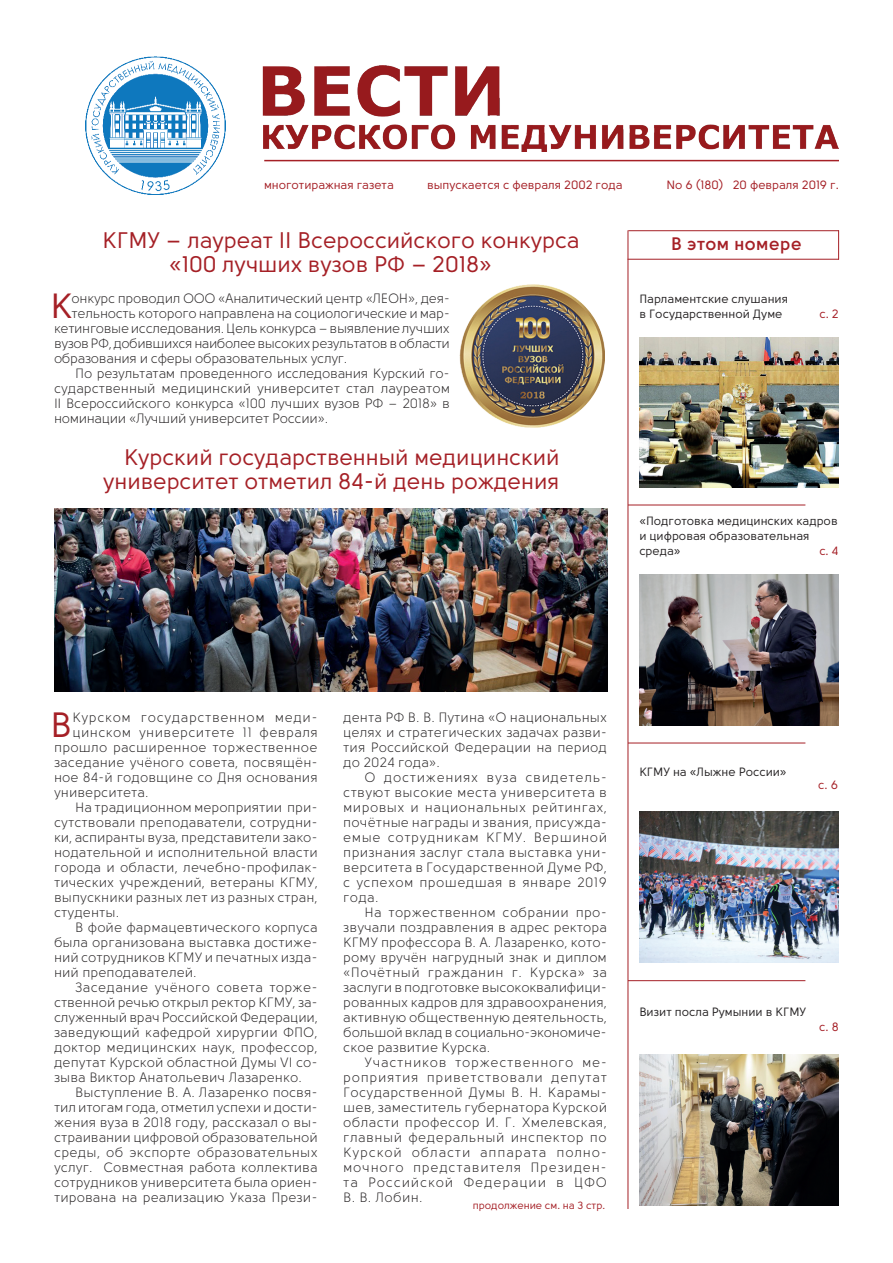
<style>
.page{position:relative;width:893px;height:1263px;background:#fff}
.page>*{position:absolute;margin:0;border:0;box-sizing:border-box;transform-origin:0 0}
.t1{font:34.95px "Solomon Sans Normal";color:#a52026}
.t2{font:22.5px/24px "Solomon Sans Normal";color:#a52026;text-align:right}
.t3{font:700 18px "Solomon Sans Semi";letter-spacing:.02em;color:#a52026}
.t4{font:13.5px/15px "Solomon Sans Book";color:#262324;text-align:justify}
.t5{font:13.5px "Solomon Sans Book";letter-spacing:-.025em;color:#262324}
.t6{font:13.5px "Solomon Sans Book";letter-spacing:-.035em;color:#262324}
.t7{font:13.5px "Solomon Sans Book";letter-spacing:-.03em;color:#262324}
.t8{font:13.5px "Solomon Sans Book";letter-spacing:-.02em;color:#262324}
.t9{font:13.5px "Solomon Sans Book";letter-spacing:.025em;color:#262324}
.t10{font:13.5px "Solomon Sans Book";letter-spacing:.02em;color:#262324}
.t11{font:13.5px "Solomon Sans Book";letter-spacing:.04em;color:#262324}
.t12{font:12px/15px "Solomon Sans Normal";color:#262324}
.t13{font:12px "Solomon Sans Normal";color:#a52026}
.t14{font:12px "Solomon Sans Normal";color:#a51f26}
.t15{font:10.5px "Solomon Sans Normal";color:#a52026}
</style>
<div class="page">
<img style="left:639px;top:574px;width:200px;height:151px">
<hr style="left:628px;top:230px;width:1px;height:979px;background:#a52026">
<hr style="left:628px;top:743px;width:177px;height:1px;background:#a52026">
<img style="left:639px;top:812px;width:200px;height:151px">
<hr style="left:628px;top:980px;width:177px;height:1px;background:#a52026">
<img style="left:639px;top:1054px;width:200px;height:151px">
<img style="left:639px;top:337px;width:200px;height:150px">
<hr style="left:628px;top:505px;width:177px;height:1px;background:#a52026">
<img style="left:262px;top:65px;width:238px;height:52px">
<hr style="left:264px;top:160px;width:575px;height:1px;background:#a52026">
<img style="left:86px;top:57px;width:140px;height:137px">
<img style="left:264px;top:124px;width:575px;height:28px">
<img style="left:54px;top:509px;width:553px;height:182px">
<hr style="left:628px;top:230px;width:211px;height:1px;background:#a52026">
<hr style="left:628px;top:259px;width:211px;height:1px;background:#a52026">
<hr style="left:838px;top:230px;width:1px;height:30px;background:#a52026">
<img style="left:459px;top:285px;width:145px;height:143px">
<p class="t13" style="left:264px;top:178px;width:131px">многотиражная газета</p>
<p class="t13" style="left:427px;top:178px;width:197px">выпускается с февраля 2002 года</p>
<p class="t13" style="left:667px;top:178px;width:174px">№ 6 (180) 20 февраля 2019 г.</p>
<h2 class="t2" style="left:169px;top:228px;width:412px;text-align:left;text-indent:-66px">КГМУ – лауреат II Всероссийского конкурса «100 лучших вузов РФ – 2018»</h2>
<h1 class="t1" style="left:50px;top:287px;width:24px">К</h1>
<p class="t5" style="left:72px;top:291px;width:380px">онкурс проводил ООО «Аналитический центр «ЛЕОН», дея-</p>
<p class="t5" style="left:72px;top:306px;width:380px">тельность которого направлена на социологические и мар-</p>
<p class="t7" style="left:54px;top:321px;width:397px">кетинговые исследования. Цель конкурса – выявление лучших</p>
<p class="t6" style="left:54px;top:336px;width:397px">вузов РФ, добившихся наиболее высоких результатов в области</p>
<p class="t5" style="left:54px;top:351px;width:295px">образования и сферы образовательных услуг.</p>
<p class="t5" style="left:75px;top:366px;width:376px">По результатам проведенного исследования Курский го-</p>
<p class="t4" style="left:54px;top:381px;width:398px">сударственный медицинский университет стал лауреатом</p>
<p class="t8" style="left:54px;top:396px;width:398px">II Всероссийского конкурса «100 лучших вузов РФ – 2018» в</p>
<p class="t5" style="left:54px;top:411px;width:276px">номинации «Лучший университет России».</p>
<h2 class="t2" style="left:103px;top:445px;width:458px">Курский государственный медицинский университет отметил 84-й день рождения</h2>
<h3 class="t3" style="left:671px;top:234px;width:132px">В этом номере</h3>
<p class="t12" style="left:639px;top:291px;width:150px">Парламентские слушания в Государственной Думе</p>
<p class="t14" style="left:819px;top:307px;width:21px">с. 2</p>
<p class="t12" style="left:639px;top:513px;width:200px">«Подготовка медицинских кадров и цифровая образовательная среда»</p>
<p class="t14" style="left:819px;top:544px;width:21px">с. 4</p>
<h1 class="t1" style="left:50px;top:706px;width:23px">В</h1>
<p class="t11" style="left:72px;top:710px;width:247px">Курском государственном меди-</p>
<p class="t9" style="left:72px;top:725px;width:247px">цинском университете 11 февраля</p>
<p class="t4" style="left:54px;top:740px;width:265px">прошло расширенное торжественное</p>
<p class="t4" style="left:54px;top:755px;width:265px">заседание учёного совета, посвящён-</p>
<p class="t4" style="left:54px;top:770px;width:265px">ное 84-й годовщине со Дня основания</p>
<p class="t4" style="left:54px;top:785px;width:96px">университета.</p>
<p class="t4" style="left:75px;top:800px;width:244px">На традиционном мероприятии при-</p>
<p class="t4" style="left:54px;top:815px;width:265px">сутствовали преподаватели, сотрудни-</p>
<p class="t4" style="left:54px;top:830px;width:265px">ки, аспиранты вуза, представители зако-</p>
<p class="t4" style="left:54px;top:845px;width:265px">нодательной и исполнительной власти</p>
<p class="t4" style="left:54px;top:860px;width:265px">города и области, лечебно-профилак-</p>
<p class="t4" style="left:54px;top:875px;width:265px">тических учреждений, ветераны КГМУ,</p>
<p class="t4" style="left:54px;top:890px;width:265px">выпускники разных лет из разных стран,</p>
<p class="t4" style="left:54px;top:905px;width:67px">студенты.</p>
<p class="t4" style="left:75px;top:920px;width:244px">В фойе фармацевтического корпуса</p>
<p class="t4" style="left:54px;top:935px;width:265px">была организована выставка достиже-</p>
<p class="t4" style="left:54px;top:950px;width:265px">ний сотрудников КГМУ и печатных изда-</p>
<p class="t4" style="left:54px;top:965px;width:144px">ний преподавателей.</p>
<p class="t10" style="left:75px;top:980px;width:244px">Заседание учёного совета торже-</p>
<p class="t4" style="left:54px;top:995px;width:265px">ственной речью открыл ректор КГМУ, за-</p>
<p class="t4" style="left:54px;top:1010px;width:265px">служенный врач Российской Федерации,</p>
<p class="t4" style="left:54px;top:1025px;width:265px">заведующий кафедрой хирургии ФПО,</p>
<p class="t4" style="left:54px;top:1040px;width:265px">доктор медицинских наук, профессор,</p>
<p class="t4" style="left:54px;top:1055px;width:265px">депутат Курской областной Думы VI со-</p>
<p class="t4" style="left:54px;top:1070px;width:249px">зыва Виктор Анатольевич Лазаренко.</p>
<p class="t4" style="left:75px;top:1085px;width:244px">Выступление В. А. Лазаренко посвя-</p>
<p class="t4" style="left:54px;top:1100px;width:265px">тил итогам года, отметил успехи и дости-</p>
<p class="t4" style="left:54px;top:1115px;width:265px">жения вуза в 2018 году, рассказал о вы-</p>
<p class="t4" style="left:54px;top:1130px;width:265px">страивании цифровой образовательной</p>
<p class="t4" style="left:54px;top:1145px;width:265px">среды, об экспорте образовательных</p>
<p class="t4" style="left:54px;top:1160px;width:265px">услуг. Совместная работа коллектива</p>
<p class="t4" style="left:54px;top:1175px;width:265px">сотрудников университета была ориен-</p>
<p class="t4" style="left:54px;top:1190px;width:265px">тирована на реализацию Указа Прези-</p>
<p class="t4" style="left:343px;top:710px;width:265px">дента РФ В. В. Путина «О национальных целях и стратегических задачах разви&shy;тия Российской Федерации на период до 2024 года».</p>
<p class="t4" style="left:343px;top:770px;width:265px;text-indent:21px">О достижениях вуза свидетель&shy;ствуют высокие места университета в мировых и национальных рейтингах, почётные награды и звания, присужда&shy;емые сотрудникам КГМУ. Вершиной признания заслуг стала выставка уни&shy;верситета в Государственной Думе РФ, с успехом прошедшая в январе 2019 года.</p>
<p class="t4" style="left:343px;top:905px;width:265px;text-indent:21px">На торжественном собрании про&shy;звучали поздравления в адрес ректора КГМУ профессора В. А. Лазаренко, кото&shy;рому вручён нагрудный знак и диплом «Почётный гражданин г. Курска» за заслуги в подготовке высококвалифици&shy;рованных кадров для здравоохранения, активную общественную деятельность, большой вклад в социально-экономиче&shy;ское развитие Курска.</p>
<p class="t4" style="left:343px;top:1055px;width:265px;text-indent:21px">Участников торжественного ме&shy;роприятия приветствовали депутат Государственной Думы В. Н. Карамы&shy;шев, заместитель губернатора Курской области профессор И. Г. Хмелевская, главный федеральный инспектор по Курской области аппарата полно&shy;мочного представителя Президен&shy;та Российской Федерации в ЦФО В. В. Лобин.</p>
<p class="t15" style="left:473px;top:1199px;width:134px">продолжение см. на 3 стр.</p>
<p class="t12" style="left:639px;top:764px;width:149px">КГМУ на «Лыжне России»</p>
<p class="t13" style="left:818px;top:778px;width:21px">с. 6</p>
<p class="t12" style="left:639px;top:1004px;width:168px">Визит посла Румынии в КГМУ</p>
<p class="t14" style="left:819px;top:1020px;width:21px">с. 8</p>
</div>
